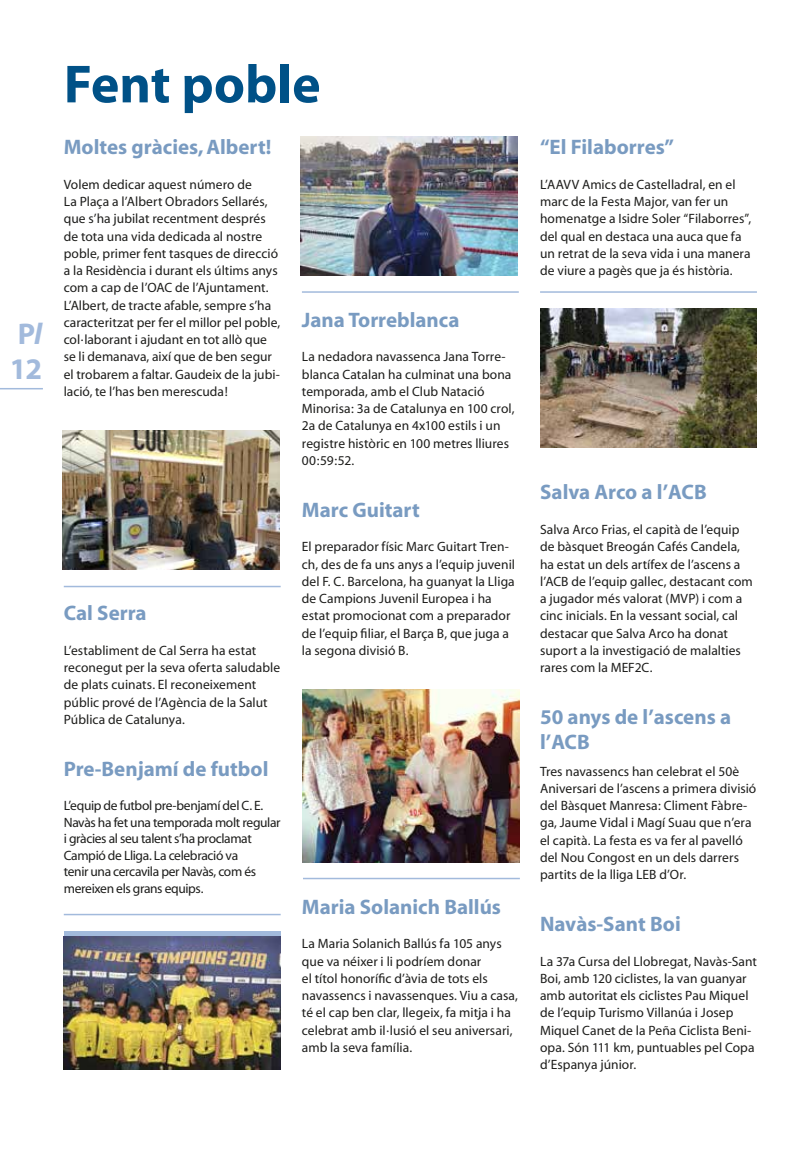
<style>
.page{position:relative;width:808px;height:1149px;background:#fff}
.page>*{position:absolute;margin:0;border:0;box-sizing:border-box;transform-origin:0 0}
.t1{font:700 54px "Myriad";color:#005187}
.t2{font:700 30px "Myriad";color:#a2badc}
.t3{font:700 21px/24.8px "Myriad";color:#799bc1}
.t4{font:13.5px/17.2px "Myriad";letter-spacing:.005em;color:#1d1d1b}
.t5{font:13.5px/16.5px "Myriad";letter-spacing:-.025em;color:#1d1d1b}
.s1{font-style:italic}
</style>
<div class="page">
<img style="left:63px;top:430px;width:217px;height:139px">
<div style="left:64px;top:930px;width:217px;height:138px;background:#a2badc"></div>
<img style="left:64px;top:936px;width:217px;height:132px">
<img style="left:303px;top:689px;width:217px;height:172px">
<img style="left:301px;top:136px;width:217px;height:139px">
<img style="left:540px;top:308px;width:217px;height:139px">
<hr style="left:540px;top:291px;width:217px;height:2px;background:#a2badc">
<hr style="left:302px;top:291px;width:217px;height:2px;background:#a2badc">
<hr style="left:64px;top:913px;width:217px;height:2px;background:#a2badc">
<hr style="left:64px;top:585px;width:217px;height:2px;background:#a2badc">
<hr style="left:303px;top:877px;width:217px;height:2px;background:#a2badc">
<hr style="left:0;top:388px;width:43px;height:1px;background:#a2badc">
<h2 class="t2" style="left:18px;top:318px;width:26px">P<span class="s1">l</span></h2>
<h2 class="t2" style="left:10px;top:353px;width:34px">12</h2>
<h1 class="t1" style="left:64px;top:56px;width:258px">Fent poble</h1>
<h3 class="t3" style="left:64px;top:135px;width:209px">Moltes gràcies, Albert!</h3>
<p class="t4" style="left:64px;top:176px;width:218px">Volem dedicar aquest número de<br>La Plaça a l’Albert Obradors Sellarés, que s’ha jubilat recentment després de tota una vida dedicada al nostre poble, primer fent tasques de direcció a la Residència i durant els últims anys com a cap de l’OAC de l’Ajuntament.<br>L’Albert, de tracte afable, sempre s’ha caracteritzat per fer el millor pel poble, col·laborant i ajudant en tot allò que se li demanava, així que de ben segur el trobarem a faltar. Gaudeix de la jubi&shy;lació, te l’has ben merescuda!</p>
<h3 class="t3" style="left:302px;top:308px;width:159px">Jana Torreblanca</h3>
<p class="t4" style="left:302px;top:348px;width:214px">La nedadora navassenca Jana Torre&shy;blanca Catalan ha culminat una bona temporada, amb el Club Natació<br>Minorisa: 3a de Catalunya en 100 crol,<br>2a de Catalunya en 4x100 estils i un registre històric en 100 metres lliures<br>00:59:52.</p>
<h3 class="t3" style="left:302px;top:498px;width:119px">Marc Guitart</h3>
<p class="t4" style="left:302px;top:538px;width:215px">El preparador físic Marc Guitart Tren&shy;ch, des de fa uns anys a l’equip juvenil del F. C. Barcelona, ha guanyat la Lliga de Campions Juvenil Europea i ha estat promocionat com a preparador de l’equip filiar, el Barça B, que juga a la segona divisió B.</p>
<h3 class="t3" style="left:64px;top:601px;width:84px">Cal Serra</h3>
<p class="t4" style="left:64px;top:642px;width:218px">L’establiment de Cal Serra ha estat reconegut per la seva oferta saludable de plats cuinats. El reconeixement públic prové de l’Agència de la Salut Pública de Catalunya.</p>
<h3 class="t3" style="left:64px;top:756px;width:206px">Pre-Benjamí de futbol</h3>
<p class="t5" style="left:64px;top:797px;width:218px">L’equip de futbol pre-benjamí del C. E.<br>Navàs ha fet una temporada molt regular i gràcies al seu talent s’ha proclamat Campió de Lliga. La celebració va<br>tenir una cercavila per Navàs, com és mereixen els grans equips.</p>
<h3 class="t3" style="left:302px;top:894px;width:201px">Maria Solanich Ballús</h3>
<p class="t4" style="left:302px;top:935px;width:218px">La Maria Solanich Ballús fa 105 anys que va néixer i li podríem donar<br>el títol honorífic d’àvia de tots els navassencs i navassenques. Viu a casa, té el cap ben clar, llegeix, fa mitja i ha celebrat amb il·lusió el seu aniversari, amb la seva família.</p>
<h3 class="t3" style="left:540px;top:135px;width:136px">“El Filaborres”</h3>
<p class="t4" style="left:540px;top:176px;width:213px">L’AAVV Amics de Castelladral, en el marc de la Festa Major, van fer un homenatge a Isidre Soler “Filaborres”, del qual en destaca una auca que fa un retrat de la seva vida i una manera de viure a pagès que ja és història.</p>
<h3 class="t3" style="left:540px;top:480px;width:168px">Salva Arco a l’ACB</h3>
<p class="t4" style="left:540px;top:521px;width:214px">Salva Arco Frias, el capità de l’equip de bàsquet Breogán Cafés Candela, ha estat un dels artífex de l’ascens a l’ACB de l’equip gallec, destacant com a jugador més valorat (MVP) i com a cinc inicials. En la vessant social, cal destacar que Salva Arco ha donat suport a la investigació de malalties rares com la MEF2C.</p>
<h3 class="t3" style="left:540px;top:705px;width:193px">50 anys de l’ascens a l’ACB</h3>
<p class="t4" style="left:540px;top:762px;width:218px">Tres navassencs han celebrat el 50è Aniversari de l’ascens a primera divisió del Bàsquet Manresa: Climent Fàbre&shy;ga, Jaume Vidal i Magí Suau que n’era el capità. La festa es va fer al pavelló del Nou Congost en un dels darrers partits de la lliga LEB d’Or.</p>
<h3 class="t3" style="left:540px;top:912px;width:142px">Navàs-Sant Boi</h3>
<p class="t4" style="left:540px;top:952px;width:218px">La 37a Cursa del Llobregat, Navàs-Sant Boi, amb 120 ciclistes, la van guanyar amb autoritat els ciclistes Pau Miquel de l’equip Turismo Villanúa i Josep Miquel Canet de la Peña Ciclista Beni&shy;opa. Són 111 km, puntuables pel Copa d’Espanya júnior.</p>
</div>
